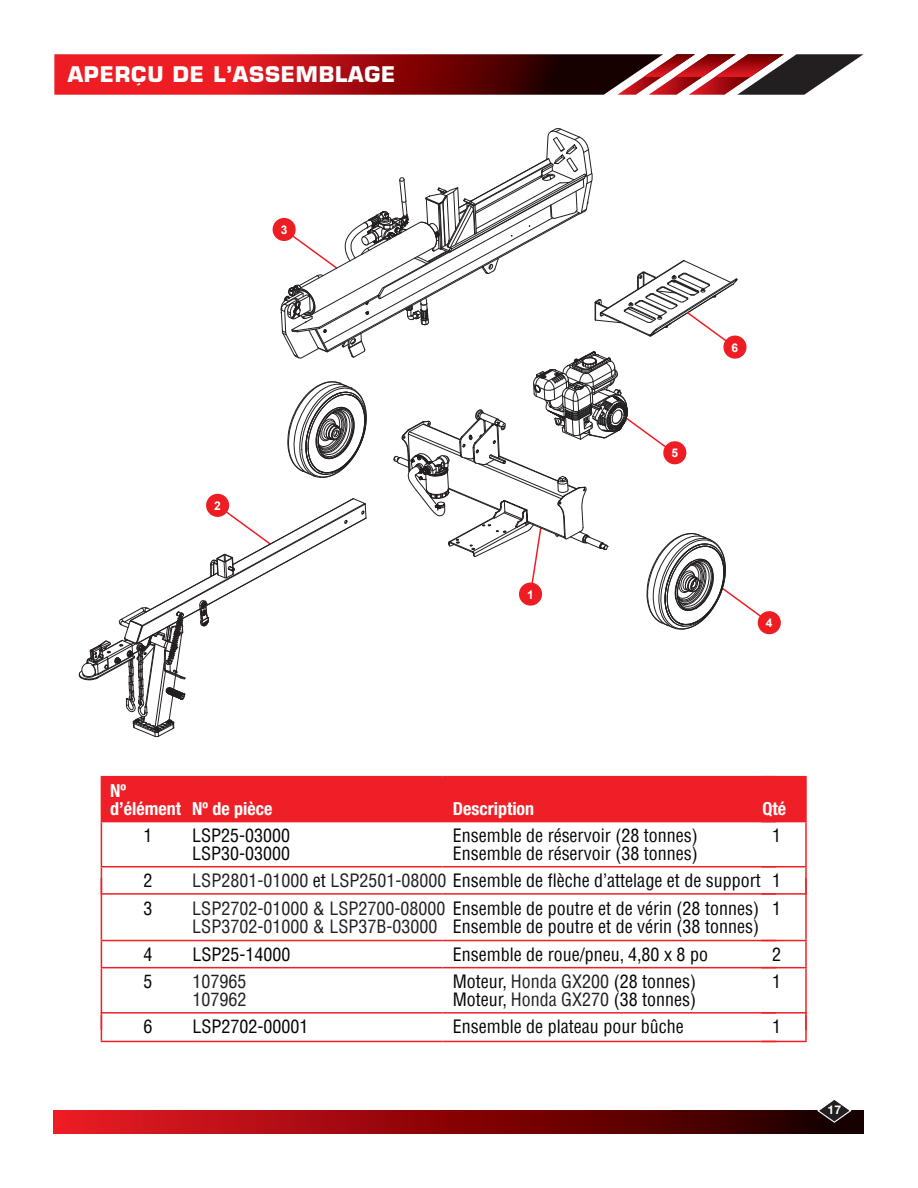
<style>
.page{position:relative;width:918px;height:1188px;background:#fff}
.page>*{position:absolute;margin:0;border:0;box-sizing:border-box;transform-origin:0 0}
.t1{font:700 21px "Eurostile";letter-spacing:.04em;color:#fff}
.t2{font:condensed 18px/18px "Helvetica Neue";color:#040503}
.t3{font:condensed 18px/18px "Helvetica Neue";color:#231f20}
.t4{font:700 condensed 18px/18px "Helvetica Neue";color:#fff}
.t5{font:700 12.15px "Helvetica Neue LT Std";color:#fff}
.t6{font:700 12px "Arial";color:#fff}
.s1{color:#231f20}
.s2{color:#040503}
</style>
<div class="page">
<svg style="left:54px;top:54px;width:809px;height:41px;background:#9d292c"></svg>
<div style="left:54px;top:1111px;width:810px;height:23px;background:linear-gradient(to right,#ee161f,#1b0000)"></div>
<svg style="left:816px;top:1100px;width:37px;height:24px"></svg>
<svg style="left:78px;top:128px;width:688px;height:609px"></svg>
<div style="left:207px;top:495px;width:21px;height:21px;background:#ee1d23;border-radius:50%"></div>
<div style="left:206px;top:494px;width:23px;height:23px;border:2px solid #ee1d23;border-radius:50%"></div>
<div style="left:273px;top:219px;width:22px;height:21px;background:#ee1d23;border-radius:50%"></div>
<div style="left:273px;top:218px;width:23px;height:23px;border:2px solid #ee1d23;border-radius:50%"></div>
<div style="left:758px;top:612px;width:22px;height:21px;background:#ee1d23;border-radius:50%"></div>
<div style="left:758px;top:611px;width:23px;height:23px;border:2px solid #ee1d23;border-radius:50%"></div>
<div style="left:664px;top:442px;width:22px;height:22px;background:#ee1d23;border-radius:50%"></div>
<div style="left:663px;top:441px;width:23px;height:23px;border:2px solid #ee1d23;border-radius:50%"></div>
<div style="left:724px;top:336px;width:22px;height:22px;background:#ee1d23;border-radius:50%"></div>
<div style="left:723px;top:336px;width:24px;height:23px;border:2px solid #ee1d23;border-radius:50%"></div>
<div style="left:102px;top:777px;width:703px;height:44px;background:#ee1f26"></div>
<hr style="left:101px;top:776px;width:93px;height:1px;background:#ee1f26">
<hr style="left:101px;top:777px;width:1px;height:44px;background:#ee1f26">
<hr style="left:194px;top:776px;width:249px;height:1px;background:#ee1f26">
<hr style="left:443px;top:776px;width:333px;height:1px;background:#ee1f26">
<hr style="left:762px;top:776px;width:45px;height:1px;background:#ee1f26">
<hr style="left:805px;top:777px;width:2px;height:44px;background:#ee1f26">
<hr style="left:101px;top:821px;width:93px;height:1px;background:#ee1f26">
<hr style="left:101px;top:822px;width:1px;height:44px;background:#ee1f26">
<hr style="left:194px;top:821px;width:249px;height:1px;background:#ee1f26">
<hr style="left:443px;top:821px;width:333px;height:1px;background:#ee1f26">
<hr style="left:762px;top:821px;width:45px;height:1px;background:#ee1f26">
<hr style="left:805px;top:822px;width:2px;height:44px;background:#ee1f26">
<hr style="left:101px;top:866px;width:93px;height:1px;background:#ee1f26">
<hr style="left:194px;top:866px;width:249px;height:1px;background:#ee1f26">
<hr style="left:443px;top:866px;width:333px;height:1px;background:#ee1f26">
<hr style="left:762px;top:866px;width:45px;height:1px;background:#ee1f26">
<hr style="left:805px;top:867px;width:2px;height:26px;background:#ee1f26">
<hr style="left:101px;top:893px;width:93px;height:2px;background:#ee1f26">
<hr style="left:101px;top:878px;width:1px;height:62px;background:#ee1f26">
<hr style="left:194px;top:893px;width:249px;height:2px;background:#ee1f26">
<hr style="left:443px;top:893px;width:333px;height:2px;background:#ee1f26">
<hr style="left:762px;top:893px;width:45px;height:2px;background:#ee1f26">
<hr style="left:805px;top:878px;width:2px;height:62px;background:#ee1f26">
<hr style="left:101px;top:940px;width:93px;height:1px;background:#ee1f26">
<svg style="left:101px;top:941px;width:1px;height:26px"></svg>
<hr style="left:194px;top:940px;width:249px;height:1px;background:#ee1f26">
<hr style="left:443px;top:940px;width:333px;height:1px;background:#ee1f26">
<hr style="left:762px;top:940px;width:45px;height:1px;background:#ee1f26">
<hr style="left:805px;top:941px;width:2px;height:26px;background:#ee1f26">
<hr style="left:101px;top:967px;width:93px;height:1px;background:#ee1f26">
<hr style="left:101px;top:968px;width:1px;height:62px;background:#ee1f26">
<hr style="left:194px;top:967px;width:249px;height:1px;background:#ee1f26">
<hr style="left:443px;top:967px;width:333px;height:1px;background:#ee1f26">
<hr style="left:762px;top:967px;width:45px;height:1px;background:#ee1f26">
<hr style="left:805px;top:968px;width:2px;height:62px;background:#ee1f26">
<hr style="left:101px;top:1012px;width:93px;height:2px;background:#ee1f26">
<hr style="left:194px;top:1012px;width:249px;height:2px;background:#ee1f26">
<hr style="left:443px;top:1012px;width:333px;height:2px;background:#ee1f26">
<hr style="left:762px;top:1012px;width:45px;height:2px;background:#ee1f26">
<hr style="left:805px;top:1015px;width:2px;height:26px;background:#ee1f26">
<hr style="left:101px;top:1041px;width:93px;height:1px;background:#ee1f26">
<hr style="left:194px;top:1041px;width:249px;height:1px;background:#ee1f26">
<hr style="left:443px;top:1041px;width:333px;height:1px;background:#ee1f26">
<hr style="left:762px;top:1041px;width:45px;height:1px;background:#ee1f26">
<p class="t1" style="left:68px;top:62px;width:329px">APERÇU DE L’ASSEMBLAGE</p>
<p class="t6" style="left:281px;top:221px;width:8px">3</p>
<p class="t6" style="left:214px;top:497px;width:8px">2</p>
<p class="t6" style="left:527px;top:586px;width:8px">1</p>
<p class="t6" style="left:672px;top:445px;width:8px">5</p>
<p class="t6" style="left:732px;top:339px;width:8px">6</p>
<p class="t6" style="left:766px;top:615px;width:8px">4</p>
<p class="t4" style="left:110px;top:781px;width:164px">Nº<br>d’élément Nº de pièce</p>
<p class="t4" style="left:453px;top:799px;width:83px">Description</p>
<p class="t4" style="left:762px;top:799px;width:25px">Qté</p>
<p class="t2" style="left:143px;top:826px;width:10px">1</p>
<p class="t2" style="left:192px;top:826px;width:100px">LSP25-03000<br>LSP30-03000</p>
<p class="t2" style="left:453px;top:826px;width:247px">Ensemble de réservoir (28 tonnes)<br>Ensemble de réservoir (38 tonnes)</p>
<p class="t2" style="left:772px;top:826px;width:10px">1</p>
<p class="t2" style="left:143px;top:872px;width:10px">2</p>
<p class="t2" style="left:192px;top:872px;width:590px"><span class="s1">LSP2801-01000</span> et <span class="s1">LSP2501-08000</span> Ensemble de flèche d’attelage et de support 1</p>
<p class="t2" style="left:143px;top:899px;width:10px">3</p>
<p class="t3" style="left:192px;top:899px;width:568px">LSP2702-01000 &amp; LSP2700-08000 <span class="s2">Ensemble de poutre et de vérin (28 tonnes)<br></span>LSP3702-01000 &amp; LSP37B-03000</p>
<p class="t2" style="left:772px;top:899px;width:10px">1</p>
<p class="t2" style="left:453px;top:917px;width:308px">Ensemble de poutre et de vérin (38 tonnes)</p>
<p class="t2" style="left:144px;top:945px;width:10px">4</p>
<p class="t2" style="left:192px;top:945px;width:100px">LSP25-14000</p>
<p class="t2" style="left:453px;top:945px;width:257px">Ensemble de roue/pneu, 4,80 x 8 po</p>
<p class="t2" style="left:772px;top:945px;width:10px">2</p>
<p class="t2" style="left:144px;top:973px;width:10px">5</p>
<p class="t3" style="left:192px;top:973px;width:55px">107965<br>107962</p>
<p class="t2" style="left:453px;top:973px;width:245px">Moteur, <span class="s1">Honda GX200</span> (28 tonnes)<br>Moteur, <span class="s1">Honda GX270</span> (38 tonnes)</p>
<p class="t2" style="left:772px;top:973px;width:10px">1</p>
<p class="t2" style="left:144px;top:1018px;width:10px">6</p>
<p class="t2" style="left:192px;top:1018px;width:118px">LSP2702-00001</p>
<p class="t2" style="left:453px;top:1018px;width:233px">Ensemble de plateau pour bûche</p>
<p class="t2" style="left:772px;top:1018px;width:10px">1</p>
<p class="t5" style="left:828px;top:1102px;width:15px">17</p>
</div>
